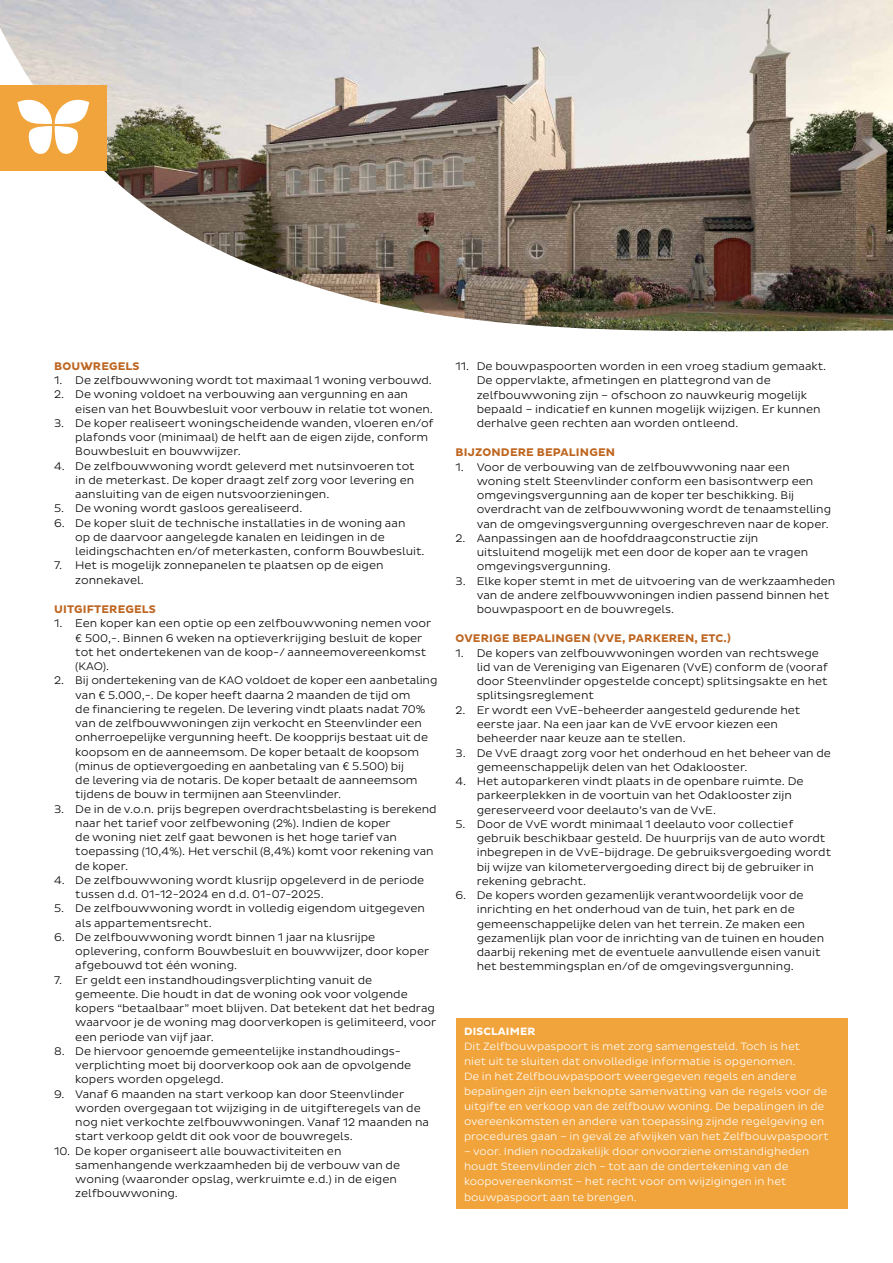
<style>
.page{position:relative;width:893px;height:1263px;background:#fff}
.page>*{position:absolute;margin:0;border:0;box-sizing:border-box;transform-origin:0 0}
.t1{font:300 11.25px/14.2px "Pluto Sans";color:#000}
.t2{font:700 11.25px "Pluto Sans";letter-spacing:.015em;color:#be6621}
.t3{font:300 10.8px/15px "Pluto Sans";color:#fff}
.t4{font:700 10.8px "Pluto Sans";letter-spacing:.015em;color:#fff}
</style>
<div class="page">
<img style="left:0;top:0;width:893px;height:332px">
<div style="left:0;top:85px;width:107px;height:85px;background:#f1a43c"></div>
<svg style="left:17px;top:99px;width:72px;height:55px"></svg>
<div style="left:455px;top:1019px;width:392px;height:190px;background:#f1a43c"></div>
<p class="t2" style="left:54px;top:360px;width:87px">BOUWREGELS</p>
<p class="t1" style="left:54px;top:373px;width:379px">1. De zelfbouwwoning wordt tot maximaal 1 woning verbouwd.</p>
<p class="t1" style="left:75px;top:388px;width:359px;text-indent:-21px">2. De woning voldoet na verbouwing aan vergunning en aan eisen van het Bouwbesluit voor verbouw in relatie tot wonen.</p>
<p class="t1" style="left:75px;top:416px;width:360px;text-indent:-21px">3. De koper realiseert woningscheidende wanden, vloeren en/of plafonds voor (minimaal) de helft aan de eigen zijde, conform<br>Bouwbesluit en bouwwijzer.</p>
<p class="t1" style="left:75px;top:459px;width:341px;text-align:justify;text-indent:-21px">4. De zelfbouwwoning wordt geleverd met nutsinvoeren tot in de meterkast. De koper draagt zelf zorg voor levering en aansluiting van de eigen nutsvoorzieningen.</p>
<p class="t1" style="left:54px;top:502px;width:250px">5. De woning wordt gasloos gerealiseerd.</p>
<p class="t1" style="left:75px;top:516px;width:351px;text-indent:-21px">6. De koper sluit de technische installaties in de woning aan<br>op de daarvoor aangelegde kanalen en leidingen in de leidingschachten en/of meterkasten, conform Bouwbesluit.</p>
<p class="t1" style="left:75px;top:559px;width:310px;text-indent:-21px">7. Het is mogelijk zonnepanelen te plaatsen op de eigen zonnekavel.</p>
<p class="t2" style="left:54px;top:603px;width:103px">UITGIFTEREGELS</p>
<p class="t1" style="left:75px;top:616px;width:358px;text-indent:-21px">1. Een koper kan een optie op een zelfbouwwoning nemen voor € 500,-. Binnen 6 weken na optieverkrijging besluit de koper tot het ondertekenen van de koop-/ aanneemovereenkomst (KAO).</p>
<p class="t1" style="left:75px;top:673px;width:364px;text-indent:-21px">2. Bij ondertekening van de KAO voldoet de koper een aanbetaling van € 5.000,-. De koper heeft daarna 2 maanden de tijd om<br>de financiering te regelen. De levering vindt plaats nadat 70% van de zelfbouwwoningen zijn verkocht en Steenvlinder een onherroepelijke vergunning heeft. De koopprijs bestaat uit de koopsom en de aanneemsom. De koper betaalt de koopsom (minus de optievergoeding en aanbetaling van € 5.500) bij<br>de levering via de notaris. De koper betaalt de aanneemsom tijdens de bouw in termijnen aan Steenvlinder.</p>
<p class="t1" style="left:75px;top:802px;width:363px;text-indent:-21px">3. De in de v.o.n. prijs begrepen overdrachtsbelasting is berekend naar het tarief voor zelfbewoning (2%). Indien de koper<br>de woning niet zelf gaat bewonen is het hoge tarief van toepassing (10,4%). Het verschil (8,4%) komt voor rekening van de koper.</p>
<p class="t1" style="left:75px;top:873px;width:351px;text-indent:-21px">4. De zelfbouwwoning wordt klusrijp opgeleverd in de periode tussen d.d. 01-12-2024 en d.d. 01-07-2025.</p>
<p class="t1" style="left:75px;top:901px;width:351px;text-indent:-21px">5. De zelfbouwwoning wordt in volledig eigendom uitgegeven als appartementsrecht.</p>
<p class="t1" style="left:75px;top:930px;width:356px;text-indent:-21px">6. De zelfbouwwoning wordt binnen 1 jaar na klusrijpe oplevering, conform Bouwbesluit en bouwwijzer, door koper afgebouwd tot één woning.</p>
<p class="t1" style="left:75px;top:973px;width:363px;text-indent:-21px">7. Er geldt een instandhoudingsverplichting vanuit de gemeente. Die houdt in dat de woning ook voor volgende kopers “betaalbaar” moet blijven. Dat betekent dat het bedrag waarvoor je de woning mag doorverkopen is gelimiteerd, voor een periode van vijf jaar.</p>
<p class="t1" style="left:75px;top:1044px;width:338px;text-indent:-21px">8. De hiervoor genoemde gemeentelijke instandhoudings&shy;verplichting moet bij doorverkoop ook aan de opvolgende kopers worden opgelegd.</p>
<p class="t1" style="left:75px;top:1087px;width:355px;text-indent:-21px">9. Vanaf 6 maanden na start verkoop kan door Steenvlinder worden overgegaan tot wijziging in de uitgifteregels van de nog niet verkochte zelfbouwwoningen. Vanaf 12 maanden na start verkoop geldt dit ook voor de bouwregels.</p>
<p class="t1" style="left:75px;top:1144px;width:326px;text-indent:-21px">10. De koper organiseert alle bouwactiviteiten en samenhangende werkzaamheden bij de verbouw van de woning (waaronder opslag, werkruimte e.d.) in de eigen zelfbouwwoning.</p>
<p class="t1" style="left:477px;top:359px;width:351px;text-indent:-21px">11. De bouwpaspoorten worden in een vroeg stadium gemaakt.<br>De oppervlakte, afmetingen en plattegrond van de zelfbouwwoning zijn – ofschoon zo nauwkeurig mogelijk bepaald – indicatief en kunnen mogelijk wijzigen. Er kunnen derhalve geen rechten aan worden ontleend.</p>
<p class="t2" style="left:456px;top:446px;width:161px">BIJZONDERE BEPALINGEN</p>
<p class="t1" style="left:477px;top:460px;width:356px;text-indent:-21px">1. Voor de verbouwing van de zelfbouwwoning naar een woning stelt Steenvlinder conform een basisontwerp een omgevingsvergunning aan de koper ter beschikking. Bij overdracht van de zelfbouwwoning wordt de tenaamstelling van de omgevingsvergunning overgeschreven naar de koper.</p>
<p class="t1" style="left:477px;top:531px;width:333px;text-indent:-21px">2. Aanpassingen aan de hoofddraagconstructie zijn uitsluitend mogelijk met een door de koper aan te vragen omgevingsvergunning.</p>
<p class="t1" style="left:477px;top:574px;width:360px;text-indent:-21px">3. Elke koper stemt in met de uitvoering van de werkzaamheden van de andere zelfbouwwoningen indien passend binnen het bouwpaspoort en de bouwregels.</p>
<p class="t2" style="left:456px;top:632px;width:277px">OVERIGE BEPALINGEN (VVE, PARKEREN, ETC.)</p>
<p class="t1" style="left:477px;top:646px;width:353px;text-indent:-21px">1. De kopers van zelfbouwwoningen worden van rechtswege lid van de Vereniging van Eigenaren (VvE) conform de (vooraf door Steenvlinder opgestelde concept) splitsingsakte en het splitsingsreglement</p>
<p class="t1" style="left:477px;top:703px;width:325px;text-indent:-21px">2. Er wordt een VvE-beheerder aangesteld gedurende het eerste jaar. Na een jaar kan de VvE ervoor kiezen een beheerder naar keuze aan te stellen.</p>
<p class="t1" style="left:477px;top:746px;width:356px;text-indent:-21px">3. De VvE draagt zorg voor het onderhoud en het beheer van de gemeenschappelijk delen van het Odaklooster.</p>
<p class="t1" style="left:477px;top:774px;width:328px;text-indent:-21px">4. Het autoparkeren vindt plaats in de openbare ruimte. De parkeerplekken in de voortuin van het Odaklooster zijn gereserveerd voor deelauto’s van de VvE.</p>
<p class="t1" style="left:477px;top:817px;width:356px;text-indent:-21px">5. Door de VvE wordt minimaal 1 deelauto voor collectief gebruik beschikbaar gesteld. De huurprijs van de auto wordt inbegrepen in de VvE-bijdrage. De gebruiksvergoeding wordt bij wijze van kilometervergoeding direct bij de gebruiker in rekening gebracht.</p>
<p class="t1" style="left:477px;top:888px;width:349px;text-indent:-21px">6. De kopers worden gezamenlijk verantwoordelijk voor de inrichting en het onderhoud van de tuin, het park en de gemeenschappelijke delen van het terrein. Ze maken een gezamenlijk plan voor de inrichting van de tuinen en houden daarbij rekening met de eventuele aanvullende eisen vanuit het bestemmingsplan en/of de omgevingsvergunning.</p>
<p class="t4" style="left:464px;top:1026px;width:73px">DISCLAIMER</p>
<p class="t3" style="left:464px;top:1039px;width:366px">Dit Zelfbouwpaspoort is met zorg samengesteld. Toch is het<br>niet uit te sluiten dat onvolledige informatie is opgenomen.<br>De in het Zelfbouwpaspoort weergegeven regels en andere bepalingen zijn een beknopte samenvatting van de regels voor de uitgifte en verkoop van de zelfbouw woning. De bepalingen in de overeenkomsten en andere van toepassing zijnde regelgeving en procedures gaan – in geval ze afwijken van het Zelfbouwpaspoort</p>
<p class="t3" style="left:464px;top:1144px;width:347px">– voor. Indien noodzakelijk door onvoorziene omstandigheden houdt Steenvlinder zich – tot aan de ondertekening van de koopovereenkomst – het recht voor om wijzigingen in het bouwpaspoort aan te brengen.</p>
</div>
